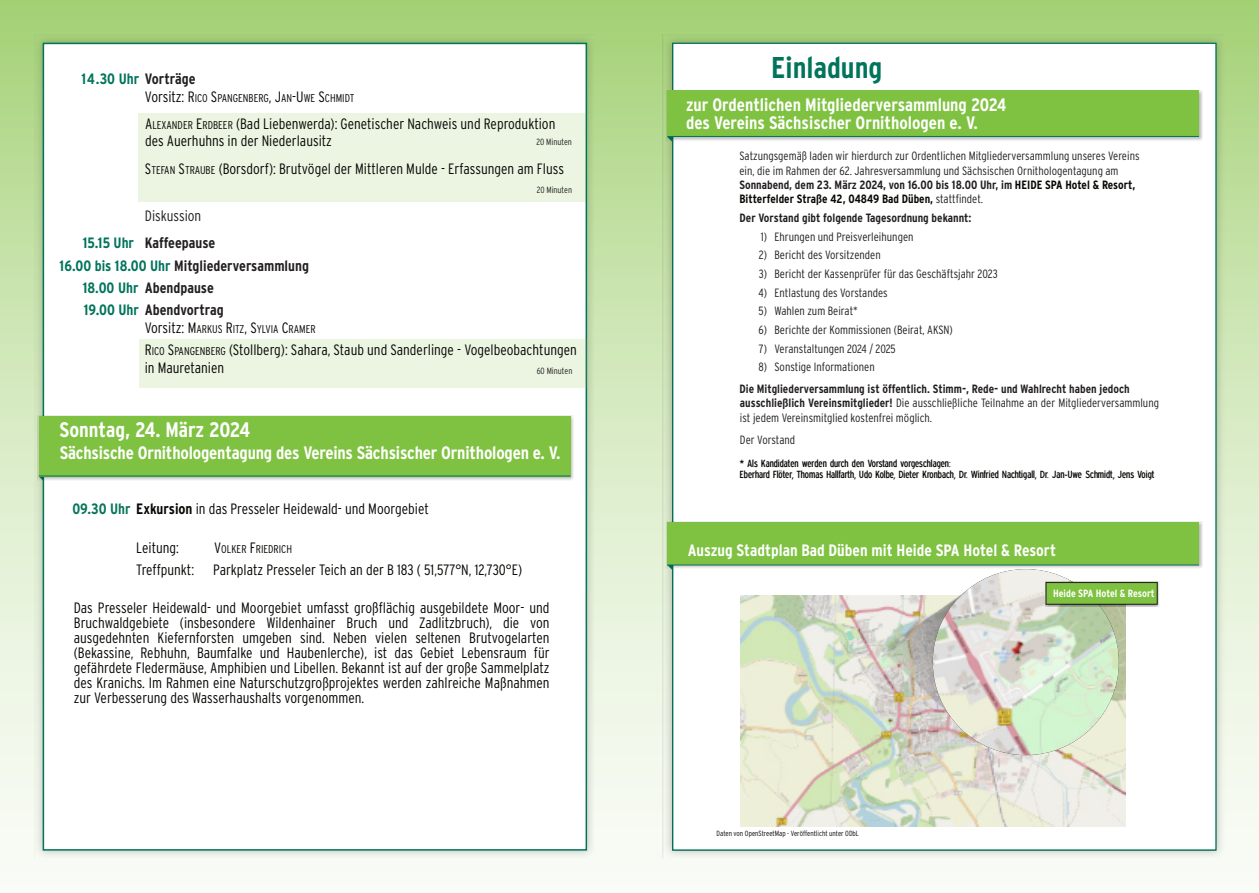
<style>
.page{position:relative;width:1259px;height:893px;background:#fff}
.page>*{position:absolute;margin:0;border:0;box-sizing:border-box;transform-origin:0 0}
.t1{font:700 condensed 30px "Interstate";color:#01745c}
.t2{font:700 condensed 21px "Interstate";letter-spacing:-.005em;color:#fff}
.t3{font:700 condensed 18px/18px "Interstate";letter-spacing:-.01em;color:#fff}
.t4{font:700 condensed 16.5px "Interstate";color:#fff}
.t5{font:300 condensed 15px/15px "Interstate";color:#080704}
.t6{font:700 condensed 15px/22.2px "Interstate";color:#231f20}
.t7{font:700 condensed 15px "Interstate";color:#01745c}
.t8{font:300 condensed 15px "Interstate";color:#231f20}
.t9{font:300 condensed 12px/14.4px "Interstate";color:#231f20}
.t10{font:700 condensed 12px/14.2px "Interstate";color:#231f20}
.t11{font:300 condensed 11.25px "Interstate";color:#080704}
.t12{font:10.5px/10.8px "Expressway Cd";color:#080704}
.t13{font:700 condensed 10.5px "Interstate";color:#fff}
.t14{font:300 condensed 9px "Interstate";color:#231f20}
.t15{font:300 condensed 7.5px "Interstate";color:#080704}
.s1{color:#231f20}
.s2{font-size:15px}
.s3{font-size:11.25px}
.s4{color:#01745c}
.s5{font-weight:700;color:#08755b}
.s6{font-weight:700}
.s7{font-weight:700;color:#080704}
.s8{font-weight:300}
</style>
<div class="page">
<img style="left:663px;top:34px;width:561px;height:826px">
<div style="left:673px;top:43px;width:542px;height:807px;background:#fff"></div>
<img style="left:666px;top:90px;width:536px;height:51px">
<div style="left:667px;top:91px;width:532px;height:46px;background:#7fc241"></div>
<hr style="left:667px;top:136px;width:532px;height:1px;background:#01745c">
<img style="left:666px;top:522px;width:536px;height:47px">
<div style="left:667px;top:522px;width:532px;height:43px;background:#7fc241"></div>
<hr style="left:667px;top:565px;width:532px;height:1px;background:#01745c">
<img style="left:740px;top:595px;width:385px;height:232px">
<img style="left:880px;top:595px;width:80px;height:133px">
<img style="left:932px;top:569px;width:186px;height:186px;border-radius:50%">
<img style="left:1005px;top:639px;width:32px;height:23px">
<img style="left:1045px;top:582px;width:114px;height:24px">
<div style="left:1046px;top:583px;width:111px;height:21px;background:#7fc241"></div>
<div style="left:1046px;top:582px;width:111px;height:22px;border:1px solid #231f20"></div>
<img style="left:34px;top:34px;width:562px;height:826px">
<div style="left:43px;top:43px;width:544px;height:808px;background:#fff;border:2px solid #01745c"></div>
<img style="left:37px;top:415px;width:537px;height:65px">
<div style="left:39px;top:416px;width:531px;height:60px;background:#7fc241"></div>
<hr style="left:39px;top:476px;width:531px;height:1px;background:#01745c">
<div style="left:140px;top:339px;width:447px;height:49px;background:#ebf5e2"></div>
<div style="left:138px;top:113px;width:448px;height:89px;background:#ebf5e2"></div>
<p class="t7" style="left:81px;top:73px;width:116px">14.30 Uhr <span class="s1">Vorträge</span></p>
<p class="t11" style="left:145px;top:94px;width:211px"><span class="s2">Vorsitz: R</span>ICO <span class="s2">S</span>PANGENBERG<span class="s2">, J</span>AN<span class="s2">-U</span>WE <span class="s2">S</span>CHMIDT</p>
<p class="t5" style="left:145px;top:117px;width:412px;line-height:17.2px">A<span class="s3">LEXANDER</span> E<span class="s3">RDBEER</span> (Bad Liebenwerda): Genetischer Nachweis und Reproduktion des Auerhuhns in der Niederlausitz</p>
<p class="t14" style="left:536px;top:139px;width:37px">20 Minuten</p>
<p class="t5" style="left:145px;top:162px;width:421px">S<span class="s3">TEFAN</span> S<span class="s3">TRAUBE</span> (Borsdorf): Brutvögel der Mittleren Mulde - Erfassungen am Fluss</p>
<p class="t14" style="left:537px;top:187px;width:37px">20 Minuten</p>
<p class="t8" style="left:145px;top:210px;width:58px">Diskussion</p>
<p class="t6" style="left:83px;top:233px;width:134px"><span class="s4">15.15 Uhr</span> Kaffeepause</p>
<p class="t6" style="left:83px;top:255px;width:228px;text-indent:-23px"><span class="s4">16.00 bis 18.00 Uhr</span> Mitgliederversammlung<br><span class="s4">18.00 Uhr</span> Abendpause</p>
<p class="t6" style="left:84px;top:300px;width:141px"><span class="s4">19.00 Uhr</span> Abendvortrag</p>
<p class="t11" style="left:145px;top:325px;width:172px"><span class="s2">Vorsitz: M</span>ARKUS <span class="s2">R</span>ITZ<span class="s2">, S</span>YLVIA <span class="s2">C</span>RAMER</p>
<p class="t5" style="left:145px;top:343px;width:434px;line-height:17.2px">R<span class="s3">ICO</span> S<span class="s3">PANGENBERG</span> (Stollberg): Sahara, Staub und Sanderlinge - Vogelbeobachtungen in Mauretanien</p>
<p class="t14" style="left:537px;top:367px;width:37px">60 Minuten</p>
<h2 class="t2" style="left:60px;top:422px;width:192px">Sonntag, 24. März 2024</h2>
<p class="t3" style="left:60px;top:445px;width:502px">Sächsische Ornithologentagung des Vereins Sächsischer Ornithologen e. V.</p>
<p class="t5" style="left:72px;top:502px;width:358px"><span class="s5">09.30 Uhr</span> <span class="s6">Exkursion</span> in das Presseler Heidewald- und Moorgebiet</p>
<p class="t5" style="left:136px;top:538px;width:59px;line-height:22.2px">Leitung:<br>Treffpunkt:</p>
<p class="t11" style="left:214px;top:545px;width:79px"><span class="s2">V</span>OLKER <span class="s2">F</span>RIEDRICH</p>
<p class="t5" style="left:213px;top:564px;width:310px">Parkplatz Presseler Teich an der B 183 ( 51,577°N, 12,730°E)</p>
<p class="t5" style="left:74px;top:602px;width:477px;text-align:justify">Das Presseler Heidewald- und Moorgebiet umfasst großflächig ausgebildete Moor- und Bruchwaldgebiete (insbesondere Wildenhainer Bruch und Zadlitzbruch), die von ausgedehnten Kiefernforsten umgeben sind. Neben vielen seltenen Brutvogelarten (Bekassine, Rebhuhn, Baumfalke und Haubenlerche), ist das Gebiet Lebensraum für gefährdete Fledermäuse, Amphibien und Libellen. Bekannt ist auf der große Sammelplatz des Kranichs. Im Rahmen eine Naturschutzgroßprojektes werden zahlreiche Maßnahmen zur Verbesserung des Wasserhaushalts vorgenommen.</p>
<h1 class="t1" style="left:771px;top:56px;width:113px">Einladung</h1>
<p class="t3" style="left:686px;top:97px;width:322px">zur Ordentlichen Mitgliederversammlung 2024 des Vereins Sächsischer Ornithologen e. V.</p>
<p class="t9" style="left:739px;top:150px;width:401px">Satzungsgemäß laden wir hierdurch zur Ordentlichen Mitgliederversammlung unseres Vereins ein, die im Rahmen der 62. Jahresversammlung und Sächsischen Ornithologentagung am <span class="s6">Sonnabend, dem 23. März 2024, von 16.00 bis 18.00 Uhr, im</span> <span class="s7">HEIDE SPA Hotel &amp; Resort, Bitterfelder Straße 42, 04849 Bad Düben,</span> stattfindet.</p>
<p class="t10" style="left:739px;top:212px;width:233px">Der Vorstand gibt folgende Tagesordnung bekannt:</p>
<p class="t9" style="left:760px;top:230px;width:154px">1) Ehrungen und Preisverleihungen</p>
<p class="t9" style="left:759px;top:249px;width:123px">2) Bericht des Vorsitzenden</p>
<p class="t9" style="left:758px;top:268px;width:240px">3) Bericht der Kassenprüfer für das Geschäftsjahr 2023</p>
<p class="t9" style="left:758px;top:286px;width:131px">4) Entlastung des Vorstandes</p>
<p class="t9" style="left:758px;top:305px;width:101px">5) Wahlen zum Beirat*</p>
<p class="t9" style="left:758px;top:324px;width:196px">6) Berichte der Kommissionen (Beirat, AKSN)</p>
<p class="t9" style="left:759px;top:342px;width:138px">7) Veranstaltungen 2024 / 2025</p>
<p class="t9" style="left:758px;top:361px;width:118px">8) Sonstige Informationen</p>
<p class="t10" style="left:739px;top:383px;width:421px">Die Mitgliederversammlung ist öffentlich. Stimm-, Rede- und Wahlrecht haben jedoch ausschließlich Vereinsmitglieder! <span class="s8">Die ausschließliche Teilnahme an der Mitgliederversammlung ist jedem Vereinsmitglied kostenfrei möglich.</span></p>
<p class="t9" style="left:740px;top:434px;width:57px">Der Vorstand</p>
<p class="t12" style="left:740px;top:459px;width:416px">* Als Kandidaten werden durch den Vorstand vorgeschlagen:<br>Eberhard Flöter, Thomas Hallfarth, Udo Kolbe, Dieter Kronbach, Dr. Winfried Nachtigall, Dr. Jan-Uwe Schmidt, Jens Voigt</p>
<p class="t4" style="left:688px;top:544px;width:370px">Auszug Stadtplan Bad Düben mit Heide SPA Hotel &amp; Resort</p>
<p class="t15" style="left:716px;top:831px;width:144px">Daten von OpenStreetMap - Veröffentlicht unter ODbL</p>
<p class="t13" style="left:1053px;top:589px;width:103px">Heide SPA Hotel &amp; Resort</p>
</div>
